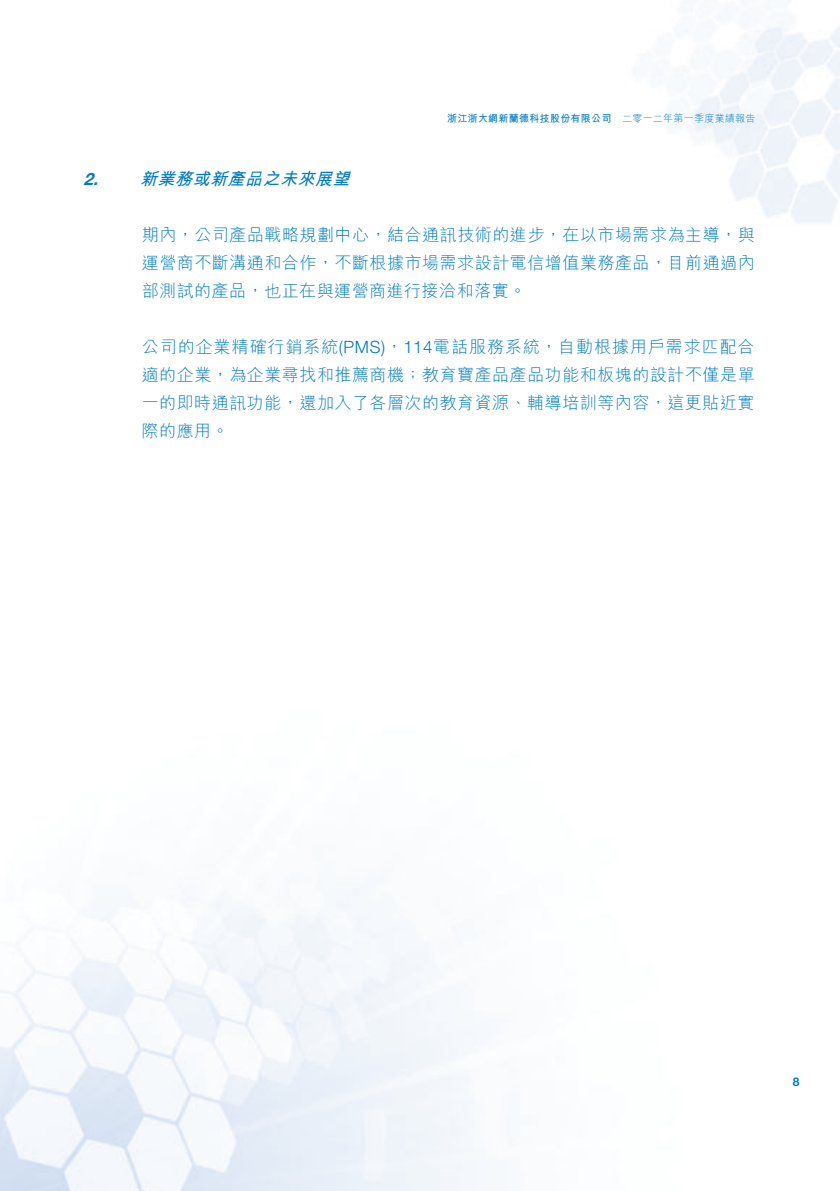
<style>
.page{position:relative;width:840px;height:1191px;background:#fff}
.page>*{position:absolute;margin:0;border:0;box-sizing:border-box;transform-origin:0 0}
.t1{font:300 17px/28px "M Hei HK";letter-spacing:.03em;color:#007cc2;text-align:justify}
.t2{font:italic 700 17px "M Hei HK";color:#007cc2}
.t3{font:italic 700 17px "Helvetica Neue LT Std";color:#007cc2}
.t4{font:700 12px "Helvetica Neue LT Std";color:#007cc2}
.t5{font:700 10px "M Hei HK";letter-spacing:.03em;color:#007cc2}
.t6{font:300 10px "M Hei HK";letter-spacing:.03em;color:#007cc2}
.s1{font-family:"Helvetica Neue LT Std"}
</style>
<div class="page">
<img style="left:1px;top:9px;width:838px;height:1182px">
<img style="left:0;top:0;width:1px;height:1191px">
<p class="t3" style="left:83px;top:169px;width:22px">2.</p>
<p class="t2" style="left:140px;top:167px;width:217px">新業務或新產品之未來展望</p>
<p class="t5" style="left:447px;top:111px;width:166px">浙江浙大網新蘭德科技股份有限公司</p>
<p class="t6" style="left:621px;top:112px;width:135px">二零一二年第一季度業績報告</p>
<p class="t1" style="left:142px;top:220px;width:614px">期內，公司產品戰略規劃中心，結合通訊技術的進步，在以市場需求為主導，與運營商不斷溝通和合作，不斷根據市場需求設計電信增值業務產品，目前通過內部測試的產品，也正在與運營商進行接洽和落實。</p>
<p class="t1" style="left:142px;top:332px;width:614px">公司的企業精確行銷系統<span class="s1">(PMS)</span>，<span class="s1">114</span>電話服務系統，自動根據用戶需求匹配合適的企業，為企業尋找和推薦商機；教育寶產品產品功能和板塊的設計不僅是單一的即時通訊功能，還加入了各層次的教育資源、輔導培訓等內容，這更貼近實際的應用。</p>
<p class="t4" style="left:792px;top:1074px;width:8px">8</p>
</div>
